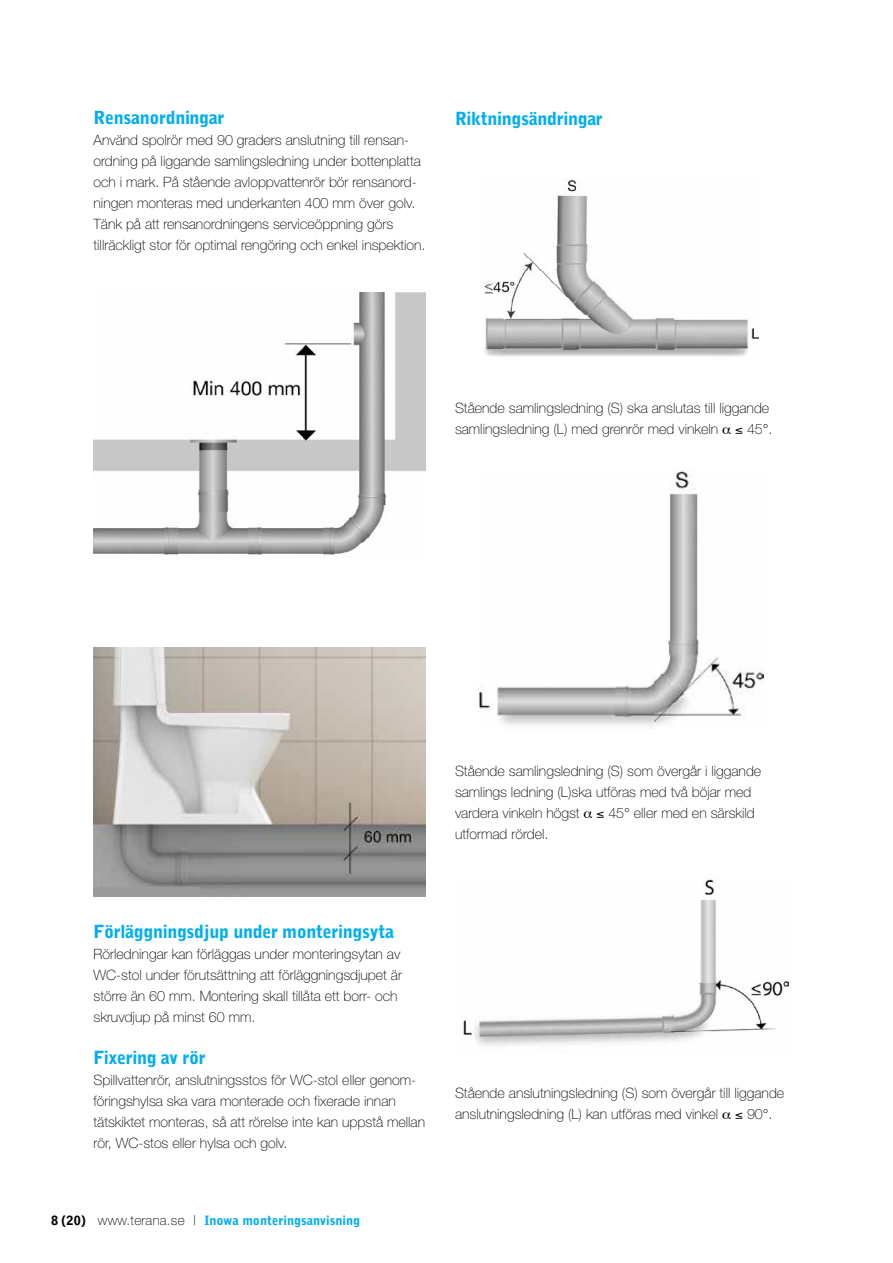
<style>
.page{position:relative;width:893px;height:1263px;background:#fff}
.page>*{position:absolute;margin:0;border:0;box-sizing:border-box;transform-origin:0 0}
.t1{font:900 18px "Bell Gothic";letter-spacing:-.02em;color:#00aeef}
.t2{font:100 14.25px/21px "Helvetica Neue";color:#000}
.t3{font:900 12.75px "Bell Gothic";color:#00aeef}
.s1{color:#000}
.s2{font-family:"Helvetica Neue";font-weight:100;font-size:13.5px;color:#000}
</style>
<div class="page">
<img style="left:93px;top:292px;width:333px;height:263px">
<img style="left:94px;top:648px;width:331px;height:248px">
<img style="left:484px;top:179px;width:274px;height:178px">
<img style="left:478px;top:470px;width:286px;height:259px">
<img style="left:463px;top:879px;width:325px;height:167px">
<div style="left:94px;top:887px;width:106px;height:9px;background:#9b9b9b"></div>
<p class="t1" style="left:94px;top:107px;width:133px">Rensanordningar</p>
<p class="t2" style="left:94px;top:129px;width:334px">Använd spolrör med 90 graders anslutning till rensan&shy;ordning på liggande samlingsledning under bottenplatta och i mark. På stående avloppvattenrör bör rensanord&shy;ningen monteras med underkanten 400 mm över golv.<br>Tänk på att rensanordningens serviceöppning görs tillräckligt stor för optimal rengöring och enkel inspektion.</p>
<p class="t1" style="left:455px;top:108px;width:149px">Riktningsändringar</p>
<p class="t2" style="left:455px;top:398px;width:319px">Stående samlingsledning (S) ska anslutas till liggande samlingsledning (L) med grenrör med vinkeln ≤ 45°.</p>
<p class="t2" style="left:455px;top:760px;width:308px">Stående samlingsledning (S) som övergår i liggande samlings ledning (L)ska utföras med två böjar med vardera vinkeln högst ≤ 45° eller med en särskild utformad rördel.</p>
<p class="t1" style="left:94px;top:920px;width:302px">Förläggningsdjup under monteringsyta</p>
<p class="t2" style="left:94px;top:943px;width:310px">Rörledningar kan förläggas under monteringsytan av WC-stol under förutsättning att förläggningsdjupet är större än 60 mm. Montering skall tillåta ett borr- och skruvdjup på minst 60 mm.</p>
<p class="t1" style="left:94px;top:1046px;width:114px">Fixering av rör</p>
<p class="t2" style="left:94px;top:1069px;width:333px">Spillvattenrör, anslutningsstos för WC-stol eller genom&shy;föringshylsa ska vara monterade och fixerade innan tätskiktet monteras, så att rörelse inte kan uppstå mellan rör, WC-stos eller hylsa och golv.</p>
<p class="t3" style="left:51px;top:1212px;width:311px"><span class="s1">8 (20)</span> <span class="s2">www.terana.se |</span> Inowa monteringsanvisning</p>
<p class="t2" style="left:455px;top:1082px;width:331px">Stående anslutningsledning (S) som övergår till liggande anslutningsledning (L) kan utföras med vinkel ≤ 90°.</p>
</div>
